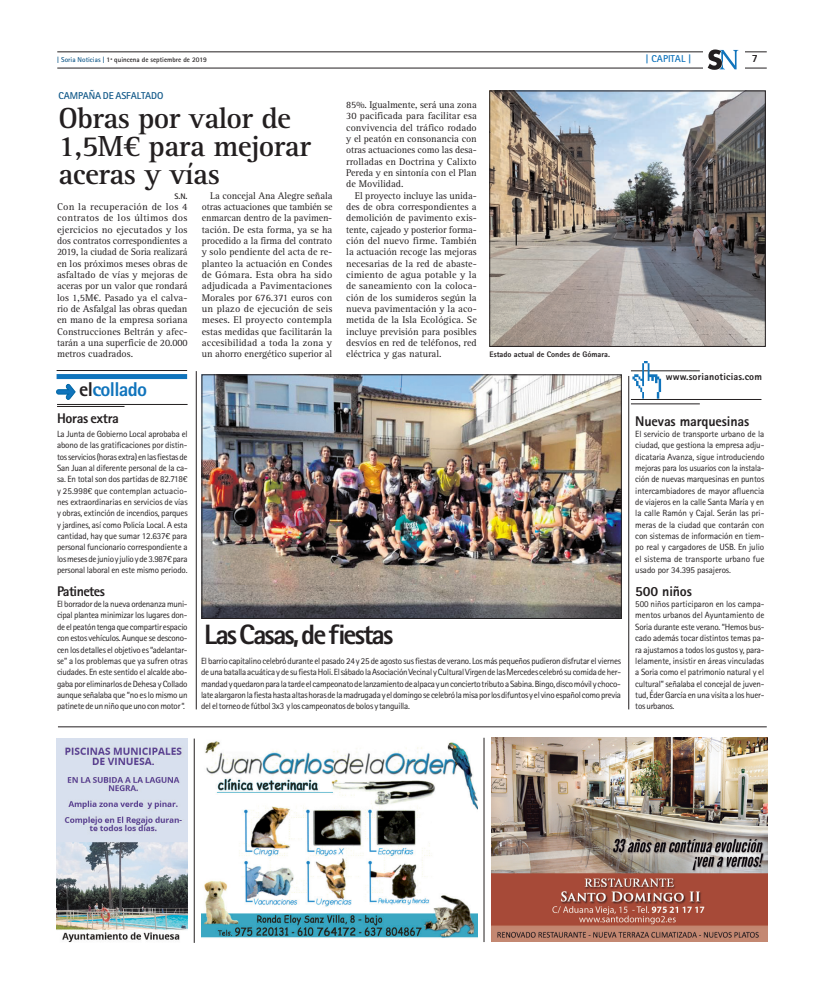
<style>
.page{position:relative;width:823px;height:993px;background:#fff}
.page>*{position:absolute;margin:0;border:0;box-sizing:border-box;transform-origin:0 0}
.t1{font:700 30px/28px "Rotis Serif Std";letter-spacing:-.02em;color:#231f20}
.t2{font:800 28px "Rotis Sans Serif Std";letter-spacing:-.07em;color:#231f20}
.t3{font:800 20px "Rotis Sans Serif Std";letter-spacing:-.035em;color:#1074bc}
.t4{font:800 14px "Rotis Sans Serif Std";letter-spacing:-.01em;color:#231f20}
.t5{font:800 14px "Rotis Sans Serif Std";letter-spacing:-.045em;color:#231f20}
.t6{font:800 11px "Rotis Sans Serif Std";color:#231f20}
.t7{font:10px/11.3px "Rotis Serif Std";color:#231f20;text-align:justify}
.t8{font:800 10px "Rotis Sans Serif Std";letter-spacing:.015em;color:#231f20}
.t9{font:700 10px "Rotis Sans Serif Std";letter-spacing:-.01em;color:#135a8a}
.t10{font:700 10px "Rotis Sans Serif Std";color:#1074bc}
.t11{font:9px/11.3px "Rotis Sans Serif Std";letter-spacing:-.03em;color:#231f20;text-align:justify}
.t12{font:800 8px "Rotis Sans Serif Std";color:#231f20}
.t13{font:700 8px "Rotis Sans Serif Std";color:#231f20}
.t14{font:700 7px "Rotis Sans Serif Std";color:#231f20}
.s1{color:#135a8a}
.s2{color:#231f20}
</style>
<div class="page">
<hr style="left:57px;top:68px;width:709px;height:1px;background:#231f20">
<hr style="left:57px;top:52px;width:709px;height:1px;background:#231f20">
<div style="left:702px;top:49px;width:41px;height:22px;background:#fff"></div>
<svg style="left:707px;top:49px;width:31px;height:21px"></svg>
<hr style="left:58px;top:726px;width:708px;height:1px;background:#231f20">
<hr style="left:196px;top:371px;width:1px;height:338px;background:#231f20">
<hr style="left:57px;top:404px;width:130px;height:1px;background:#231f20">
<hr style="left:57px;top:406px;width:67px;height:1px;background:#231f20">
<img style="left:204px;top:376px;width:415px;height:240px">
<div style="left:202px;top:374px;width:419px;height:244px;border:1px solid #231f20"></div>
<img style="left:489px;top:91px;width:276px;height:255px">
<img style="left:491px;top:737px;width:275px;height:204px">
<svg style="left:56px;top:383px;width:20px;height:17px"></svg>
<div style="left:57px;top:374px;width:130px;height:5px;background:#1074bc"></div>
<hr style="left:57px;top:370px;width:130px;height:1px;background:#231f20">
<hr style="left:483px;top:737px;width:1px;height:204px;background:#231f20">
<hr style="left:194px;top:738px;width:1px;height:204px;background:#231f20">
<hr style="left:628px;top:376px;width:1px;height:333px;background:#231f20">
<hr style="left:630px;top:370px;width:69px;height:1px;background:#231f20">
<hr style="left:630px;top:399px;width:131px;height:1px;background:#231f20">
<hr style="left:630px;top:403px;width:69px;height:1px;background:#231f20">
<svg style="left:632px;top:361px;width:28px;height:37px"></svg>
<img style="left:202px;top:741px;width:275px;height:197px">
<img style="left:57px;top:738px;width:130px;height:204px">
<p class="t14" style="left:57px;top:56px;width:151px"><span class="s1">| Soria Noticias |</span> 1ª quincena de septiembre de 2019</p>
<p class="t10" style="left:645px;top:53px;width:46px">| CAPITAL |</p>
<p class="t6" style="left:751px;top:52px;width:8px">7</p>
<p class="t9" style="left:58px;top:90px;width:106px">CAMPAÑA DE ASFALTADO</p>
<h1 class="t1" style="left:58px;top:105px;width:254px">Obras por valor de<br>1,5M€ para mejorar aceras y vías</h1>
<p class="t13" style="left:174px;top:191px;width:15px">S.N.</p>
<p class="t7" style="left:57px;top:201px;width:132px">Con la recuperación de los 4 contratos de los últimos dos ejercicios no ejecutados y los dos contratos correspondientes a 2019, la ciudad de Soria realizará en los próximos meses obras de asfaltado de vías y mejoras de aceras por un valor que rondará los 1,5M€. Pasado ya el calva&shy;rio de Asfalgal las obras quedan en mano de la empresa soriana Construcciones Beltrán y afec&shy;tarán a una superficie de 20.000 metros cuadrados.</p>
<p class="t7" style="left:202px;top:190px;width:132px;text-indent:9px">La concejal Ana Alegre señala otras actuaciones que también se enmarcan dentro de la pavimen&shy;tación. De esta forma, ya se ha procedido a la firma del contrato y solo pendiente del acta de re&shy;planteo la actuación en Condes de Gómara. Esta obra ha sido adjudicada a Pavimentaciones Morales por 676.371 euros con un plazo de ejecución de seis meses. El proyecto contempla estas medidas que facilitarán la accesibilidad a toda la zona y un ahorro energético superior al</p>
<h3 class="t3" style="left:79px;top:376px;width:69px"><span class="s2">el</span>collado</h3>
<p class="t7" style="left:346px;top:99px;width:132px">85%. Igualmente, será una zona 30 pacificada para facilitar esa convivencia del tráfico rodado y el peatón en consonancia con otras actuaciones como las desa&shy;rrolladas en Doctrina y Calixto Pereda y en sintonía con el Plan de Movilidad.</p>
<p class="t7" style="left:346px;top:190px;width:132px;text-indent:9px">El proyecto incluye las unida&shy;des de obra correspondientes a demolición de pavimento exis&shy;tente, cajeado y posterior forma&shy;ción del nuevo firme. También la actuación recoge las mejoras necesarias de la red de abaste&shy;cimiento de agua potable y la de saneamiento con la coloca&shy;ción de los sumideros según la nueva pavimentación y la aco&shy;metida de la Isla Ecológica. Se incluye previsión para posibles desvíos en red de teléfonos, red eléctrica y gas natural.</p>
<p class="t12" style="left:489px;top:349px;width:122px">Estado actual de Condes de Gómara.</p>
<h3 class="t4" style="left:57px;top:409px;width:63px">Horas extra</h3>
<p class="t11" style="left:57px;top:428px;width:132px">La Junta de Gobierno Local aprobaba el abono de las gratificaciones por distin&shy;tos servicios (horas extra) en las fiestas de San Juan al diferente personal de la ca&shy;sa. En total son dos partidas de 82.718€ y 25.998€ que contemplan actuacio&shy;nes extraordinarias en servicios de vías y obras, extinción de incendios, parques y jardines, así como Policía Local. A esta cantidad, hay que sumar 12.637€ para personal funcionario correspondiente a los meses de junio y julio y de 3.987€ para personal laboral en este mismo periodo.</p>
<h3 class="t5" style="left:57px;top:582px;width:49px">Patinetes</h3>
<p class="t11" style="left:57px;top:598px;width:132px">El borrador de la nueva ordenanza muni&shy;cipal plantea minimizar los lugares don&shy;de el peatón tenga que compartir espacio con estos vehículos. Aunque se descono&shy;cen los detalles el objetivo es “adelantar&shy;se” a los problemas que ya sufren otras ciudades. En este sentido el alcalde abo&shy;gaba por eliminarlos de Dehesa y Collado aunque señalaba que “no es lo mismo un patinete de un niño que uno con motor “.</p>
<h2 class="t2" style="left:204px;top:616px;width:191px">Las Casas, de fiestas</h2>
<p class="t11" style="left:201px;top:655px;width:421px">El barrio capitalino celebró durante el pasado 24 y 25 de agosto sus fiestas de verano. Los más pequeños pudieron disfrutar el viernes de una batalla acuática y de su fiesta Holi. El sábado la Asociación Vecinal y Cultural Virgen de las Mercedes celebró su comida de her&shy;mandad y quedaron para la tarde el campeonato de lanzamiento de alpaca y un concierto tributo a Sabina. Bingo, disco móvil y choco&shy;late alargaron la fiesta hasta altas horas de la madrugada y el domingo se celebró la misa por los difuntos y el vino español como previa del el torneo de fútbol 3x3 y los campeonatos de bolos y tanguilla.</p>
<p class="t8" style="left:665px;top:370px;width:98px">www.sorianoticias.com</p>
<h3 class="t4" style="left:635px;top:412px;width:116px">Nuevas marquesinas</h3>
<p class="t11" style="left:635px;top:428px;width:131px">El servicio de transporte urbano de la ciudad, que gestiona la empresa adju&shy;dicataria Avanza, sigue introduciendo mejoras para los usuarios con la instala&shy;ción de nuevas marquesinas en puntos intercambiadores de mayor afluencia de viajeros en la calle Santa María y en la calle Ramón y Cajal. Serán las pri&shy;meras de la ciudad que contarán con con sistemas de información en tiem&shy;po real y cargadores de USB. En julio el sistema de transporte urbano fue usado por 34.395 pasajeros.</p>
<h3 class="t4" style="left:635px;top:582px;width:58px">500 niños</h3>
<p class="t11" style="left:635px;top:598px;width:131px">500 niños participaron en los campa&shy;mentos urbanos del Ayuntamiento de Soria durante este verano. “Hemos bus&shy;cado además tocar distintos temas pa&shy;ra ajustarnos a todos los gustos y, para&shy;lelamente, insistir en áreas vinculadas a Soria como el patrimonio natural y el cultural” señalaba el concejal de juven&shy;tud, Éder García en una visita a los huer&shy;tos urbanos.</p>
</div>
